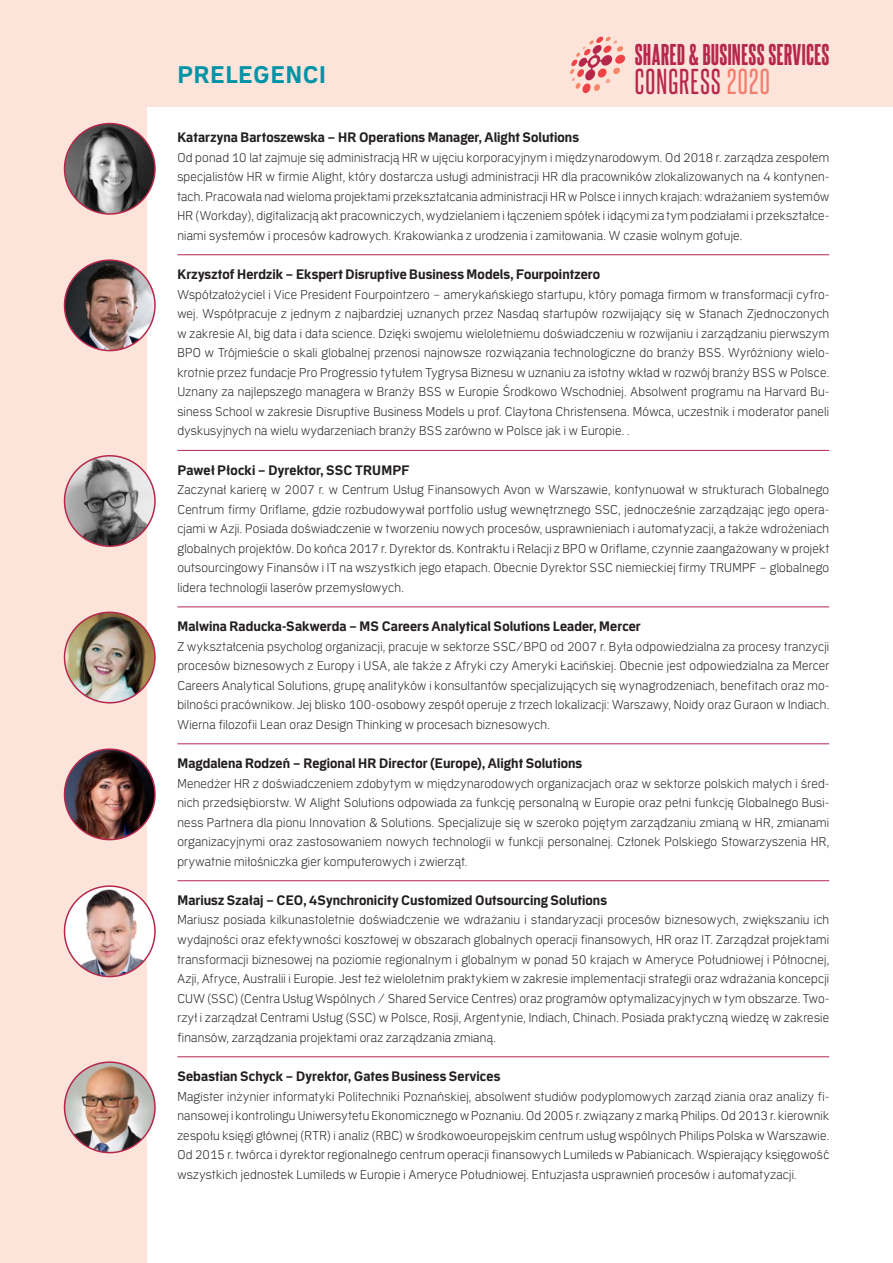
<style>
.page{position:relative;width:893px;height:1263px;background:#fde4da}
.page>*{position:absolute;margin:0;border:0;box-sizing:border-box;transform-origin:0 0}
.t1{font:30.6px "Steelfish Rg";letter-spacing:.04em;color:#b6274c}
.t2{font:25.5px "Steelfish Eb";letter-spacing:.005em;color:#b6274c}
.t3{font:700 25.5px "Erepublic Sans";letter-spacing:.03em;color:#0093a5}
.nazwisko{font:700 14.55px "Erepublic Sans";letter-spacing:.005em;color:#231f20}
.notka{font:700 14.55px "Erepublic Sans";letter-spacing:.005em;color:#231f20}
.notka-2{font:300 13.5px/19.5px "Erepublic Sans";letter-spacing:.02em;color:#231f20;text-align:justify}
.s1{color:#f47f6f}
</style>
<div class="page">
<div style="left:147px;top:108px;width:746px;height:1155px;background:#fff"></div>
<svg style="left:570px;top:37px;width:55px;height:56px"></svg>
<hr style="left:177px;top:254px;width:652px;height:1px;background:#b6274c">
<hr style="left:177px;top:450px;width:652px;height:1px;background:#b6274c">
<hr style="left:177px;top:606px;width:652px;height:1px;background:#b6274c">
<hr style="left:177px;top:743px;width:652px;height:1px;background:#b6274c">
<hr style="left:177px;top:880px;width:652px;height:1px;background:#b6274c">
<hr style="left:177px;top:1056px;width:652px;height:1px;background:#b6274c">
<img style="left:65px;top:1062px;width:90px;height:90px;border-radius:45px">
<div style="left:64px;top:1061px;width:92px;height:92px;border:2px solid #b6274c;border-radius:50%"></div>
<img style="left:65px;top:612px;width:90px;height:91px;border-radius:45px">
<div style="left:64px;top:611px;width:92px;height:92px;border:2px solid #b6274c;border-radius:50%"></div>
<img style="left:65px;top:260px;width:90px;height:91px;border-radius:45px">
<div style="left:64px;top:259px;width:92px;height:92px;border:2px solid #b6274c;border-radius:50%"></div>
<img style="left:65px;top:124px;width:90px;height:90px;border-radius:45px">
<div style="left:64px;top:123px;width:92px;height:92px;border:2px solid #b6274c;border-radius:50%"></div>
<img style="left:65px;top:749px;width:90px;height:91px;border-radius:45px">
<div style="left:64px;top:748px;width:92px;height:92px;border:2px solid #b6274c;border-radius:50%"></div>
<img style="left:65px;top:886px;width:90px;height:90px;border-radius:45px">
<div style="left:64px;top:885px;width:92px;height:92px;border:2px solid #b6274c;border-radius:50%"></div>
<img style="left:65px;top:456px;width:90px;height:90px;border-radius:45px">
<div style="left:64px;top:455px;width:92px;height:92px;border:2px solid #b6274c;border-radius:50%"></div>
<p class="t3" style="left:177px;top:60px;width:150px">PRELEGENCI</p>
<h2 class="t2" style="left:635px;top:39px;width:196px">SHARED &amp; BUSINESS SERVICES</h2>
<h1 class="t1" style="left:635px;top:62px;width:136px">CONGRESS <span class="s1">2020</span></h1>
<p class="nazwisko" style="left:177px;top:129px;width:403px">Katarzyna Bartoszewska – HR Operations Manager, Alight Solutions</p>
<p class="notka-2" style="left:177px;top:147px;width:653px">Od ponad 10 lat zajmuje się administracją HR w ujęciu korporacyjnym i międzynarodowym. Od 2018 r. zarządza zespołem specjalistów HR w firmie Alight, który dostarcza usługi administracji HR dla pracowników zlokalizowanych na 4 kontynen&shy;tach. Pracowała nad wieloma projektami przekształcania administracji HR w Polsce i innych krajach: wdrażaniem systemów HR (Workday), digitalizacją akt pracowniczych, wydzielaniem i łączeniem spółek i idącymi za tym podziałami i przekształce&shy;niami systemów i procesów kadrowych. Krakowianka z urodzenia i zamiłowania. W czasie wolnym gotuje.</p>
<p class="nazwisko" style="left:177px;top:266px;width:424px">Krzysztof Herdzik – Ekspert Disruptive Business Models, Fourpointzero</p>
<p class="notka-2" style="left:177px;top:284px;width:653px">Współzałożyciel i Vice President Fourpointzero – amerykańskiego startupu, który pomaga firmom w transformacji cyfro&shy;wej. Współpracuje z jednym z najbardziej uznanych przez Nasdaq startupów rozwijający się w Stanach Zjednoczonych w zakresie AI, big data i data science. Dzięki swojemu wieloletniemu doświadczeniu w rozwijaniu i zarządzaniu pierwszym BPO w Trójmieście o skali globalnej przenosi najnowsze rozwiązania technologiczne do branży BSS. Wyróżniony wielo&shy;krotnie przez fundacje Pro Progressio tytułem Tygrysa Biznesu w uznaniu za istotny wkład w rozwój branży BSS w Polsce.<br>Uznany za najlepszego managera w Branży BSS w Europie Środkowo Wschodniej. Absolwent programu na Harvard Bu&shy;siness School w zakresie Disruptive Business Models u prof. Claytona Christensena. Mówca, uczestnik i moderator paneli dyskusyjnych na wielu wydarzeniach branży BSS zarówno w Polsce jak i w Europie. .</p>
<p class="nazwisko" style="left:177px;top:461px;width:234px">Paweł Płocki – Dyrektor, SSC TRUMPF</p>
<p class="notka-2" style="left:177px;top:479px;width:653px">Zaczynał karierę w 2007 r. w Centrum Usług Finansowych Avon w Warszawie, kontynuował w strukturach Globalnego Centrum firmy Oriflame, gdzie rozbudowywał portfolio usług wewnętrznego SSC, jednocześnie zarządzając jego opera&shy;cjami w Azji. Posiada doświadczenie w tworzeniu nowych procesów, usprawnieniach i automatyzacji, a także wdrożeniach globalnych projektów. Do końca 2017 r. Dyrektor ds. Kontraktu i Relacji z BPO w Oriflame, czynnie zaangażowany w projekt outsourcingowy Finansów i IT na wszystkich jego etapach. Obecnie Dyrektor SSC niemieckiej firmy TRUMPF – globalnego lidera technologii laserów przemysłowych.</p>
<p class="nazwisko" style="left:177px;top:618px;width:465px">Malwina Raducka-Sakwerda – MS Careers Analytical Solutions Leader, Mercer</p>
<p class="notka-2" style="left:177px;top:636px;width:653px">Z wykształcenia psycholog organizacji, pracuje w sektorze SSC/BPO od 2007 r. Była odpowiedzialna za procesy tranzycji procesów biznesowych z Europy i USA, ale także z Afryki czy Ameryki Łacińskiej. Obecnie jest odpowiedzialna za Mercer Careers Analytical Solutions, grupę analityków i konsultantów specjalizujących się wynagrodzeniach, benefitach oraz mo&shy;bilności pracównikow. Jej blisko 100-osobowy zespół operuje z trzech lokalizacji: Warszawy, Noidy oraz Guraon w Indiach.<br>Wierna filozofii Lean oraz Design Thinking w procesach biznesowych.</p>
<p class="nazwisko" style="left:177px;top:755px;width:406px">Magdalena Rodzeń – Regional HR Director (Europe), Alight Solutions</p>
<p class="notka-2" style="left:177px;top:773px;width:653px">Menedżer HR z doświadczeniem zdobytym w międzynarodowych organizacjach oraz w sektorze polskich małych i śred&shy;nich przedsiębiorstw. W Alight Solutions odpowiada za funkcję personalną w Europie oraz pełni funkcję Globalnego Busi&shy;ness Partnera dla pionu Innovation &amp; Solutions. Specjalizuje się w szeroko pojętym zarządzaniu zmianą w HR, zmianami organizacyjnymi oraz zastosowaniem nowych technologii w funkcji personalnej. Członek Polskiego Stowarzyszenia HR, prywatnie miłośniczka gier komputerowych i zwierząt.</p>
<p class="notka" style="left:177px;top:892px;width:431px">Mariusz Szałaj – CEO, 4Synchronicity Customized Outsourcing Solutions</p>
<p class="notka-2" style="left:177px;top:910px;width:653px">Mariusz posiada kilkunastoletnie doświadczenie we wdrażaniu i standaryzacji procesów biznesowych, zwiększaniu ich wydajności oraz efektywności kosztowej w obszarach globalnych operacji finansowych, HR oraz IT. Zarządzał projektami transformacji biznesowej na poziomie regionalnym i globalnym w ponad 50 krajach w Ameryce Południowej i Północnej, Azji, Afryce, Australii i Europie. Jest też wieloletnim praktykiem w zakresie implementacji strategii oraz wdrażania koncepcji CUW (SSC) (Centra Usług Wspólnych / Shared Service Centres) oraz programów optymalizacyjnych w tym obszarze. Two&shy;rzył i zarządzał Centrami Usług (SSC) w Polsce, Rosji, Argentynie, Indiach, Chinach. Posiada praktyczną wiedzę w zakresie finansów, zarządzania projektami oraz zarządzania zmianą.</p>
<p class="nazwisko" style="left:177px;top:1068px;width:324px">Sebastian Schyck – Dyrektor, Gates Business Services</p>
<p class="notka-2" style="left:177px;top:1086px;width:653px">Magister inżynier informatyki Politechniki Poznańskiej, absolwent studiów podyplomowych zarząd ziania oraz analizy fi&shy;nansowej i kontrolingu Uniwersytetu Ekonomicznego wPoznaniu. Od 2005 r. związany z marką Philips. Od 2013 r. kierownik zespołu księgi głównej (RTR) i analiz (RBC) w środkowoeuropejskim centrum usług wspólnych Philips Polska w Warszawie.<br>Od 2015 r. twórca i dyrektor regionalnego centrum operacji finansowych Lumileds w Pabianicach. Wspierający księgowość wszystkich jednostek Lumileds w Europie i Ameryce Południowej. Entuzjasta usprawnień procesów i automatyzacji.</p>
</div>
